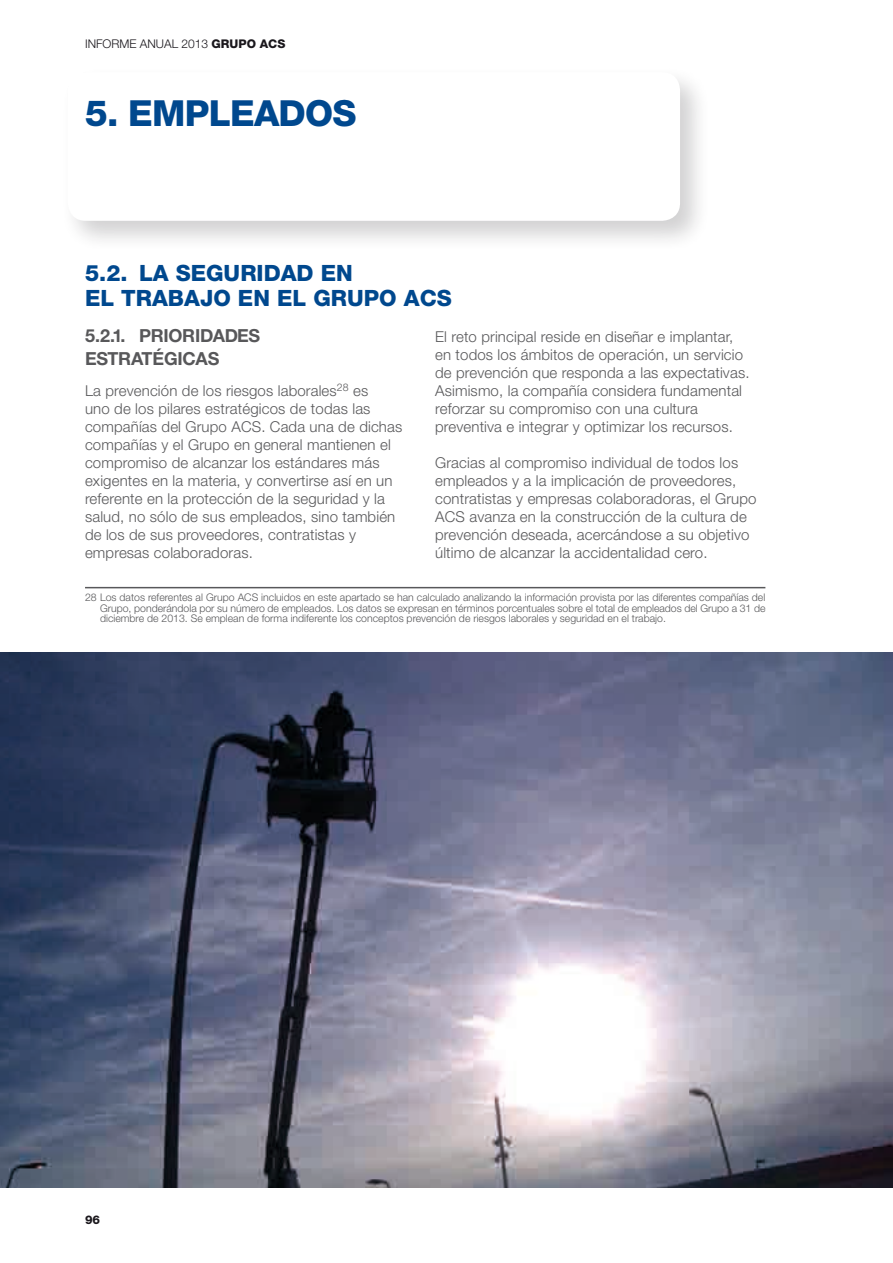
<style>
.page{position:relative;width:893px;height:1263px;background:#fff}
.page>*{position:absolute;margin:0;border:0;box-sizing:border-box;transform-origin:0 0}
.t1{font:800 36px "Helvetica Neue";letter-spacing:-.02em;color:#00488e}
.t2{font:800 22.5px "Helvetica Neue";color:#00488e}
.t3{font:700 18px/22.5px "Helvetica Neue";letter-spacing:-.015em;color:#58585a}
.t4{font:300 15px/18px "Helvetica Neue";letter-spacing:.01em;color:#58585a}
.t5{font:300 12px "Helvetica Neue";color:#1a171c}
.t6{font:800 12px "Helvetica Neue";color:#1a171c}
.t7{font:300 10.5px/10.5px "Helvetica Neue";color:#58585a;text-align:justify}
.s1{font-weight:800}
</style>
<div class="page">
<div style="left:60px;top:64px;width:650px;height:187px;background:#1a171c;opacity:.2"></div>
<div style="left:68px;top:72px;width:612px;height:149px;background:#fff;border-radius:18px"></div>
<hr style="left:85px;top:587px;width:680px;height:1px;background:#58585a">
<img style="left:0;top:652px;width:893px;height:536px">
<p class="t5" style="left:85px;top:37px;width:202px">INFORME ANUAL 2013 <span class="s1">GRUPO ACS</span></p>
<h1 class="t1" style="left:85px;top:92px;width:273px">5. EMPLEADOS</h1>
<h2 class="t2" style="left:85px;top:259px;width:107px">5.2. LA SEGURIDAD</h2>
<h2 class="t2" style="left:321px;top:259px;width:16px">EN</h2>
<h2 class="t2" style="left:85px;top:285px;width:53px">EL TRABAJO</h2>
<h2 class="t2" style="left:238px;top:285px;width:110px">EN EL GRUPO</h2>
<h2 class="t2" style="left:404px;top:285px;width:49px">ACS</h2>
<p class="t3" style="left:85px;top:324px;width:177px">5.2.1. PRIORIDADES<br>ESTRATÉGICAS</p>
<p class="t4" style="left:85px;top:381px;width:319px">La prevención de los riesgos laborales<sup>28</sup> es<br>uno de los pilares estratégicos de todas las compañías del Grupo ACS. Cada una de dichas compañías y el Grupo en general mantienen el compromiso de alcanzar los estándares más exigentes en la materia, y convertirse así en un referente en la protección de la seguridad y la salud, no sólo de sus empleados, sino también de los de sus proveedores, contratistas y empresas colaboradoras.</p>
<p class="t4" style="left:435px;top:327px;width:316px">El reto principal reside en diseñar e implantar, en todos los ámbitos de operación, un servicio de prevención que responda a las expectativas.<br>Asimismo, la compañía considera fundamental reforzar su compromiso con una cultura preventiva e integrar y optimizar los recursos.</p>
<p class="t4" style="left:435px;top:453px;width:323px">Gracias al compromiso individual de todos los empleados y a la implicación de proveedores, contratistas y empresas colaboradoras, el Grupo ACS avanza en la construcción de la cultura de prevención deseada, acercándose a su objetivo último de alcanzar la accidentalidad cero.</p>
<p class="t7" style="left:100px;top:592px;width:667px;text-indent:-15px">28 Los datos referentes al Grupo ACS incluidos en este apartado se han calculado analizando la información provista por las diferentes compañías del Grupo, ponderándola por su número de empleados. Los datos se expresan en términos porcentuales sobre el total de empleados del Grupo a 31 de diciembre de 2013. Se emplean de forma indiferente los conceptos prevención de riesgos laborales y seguridad en el trabajo.</p>
<p class="t6" style="left:85px;top:1213px;width:17px">96</p>
</div>
